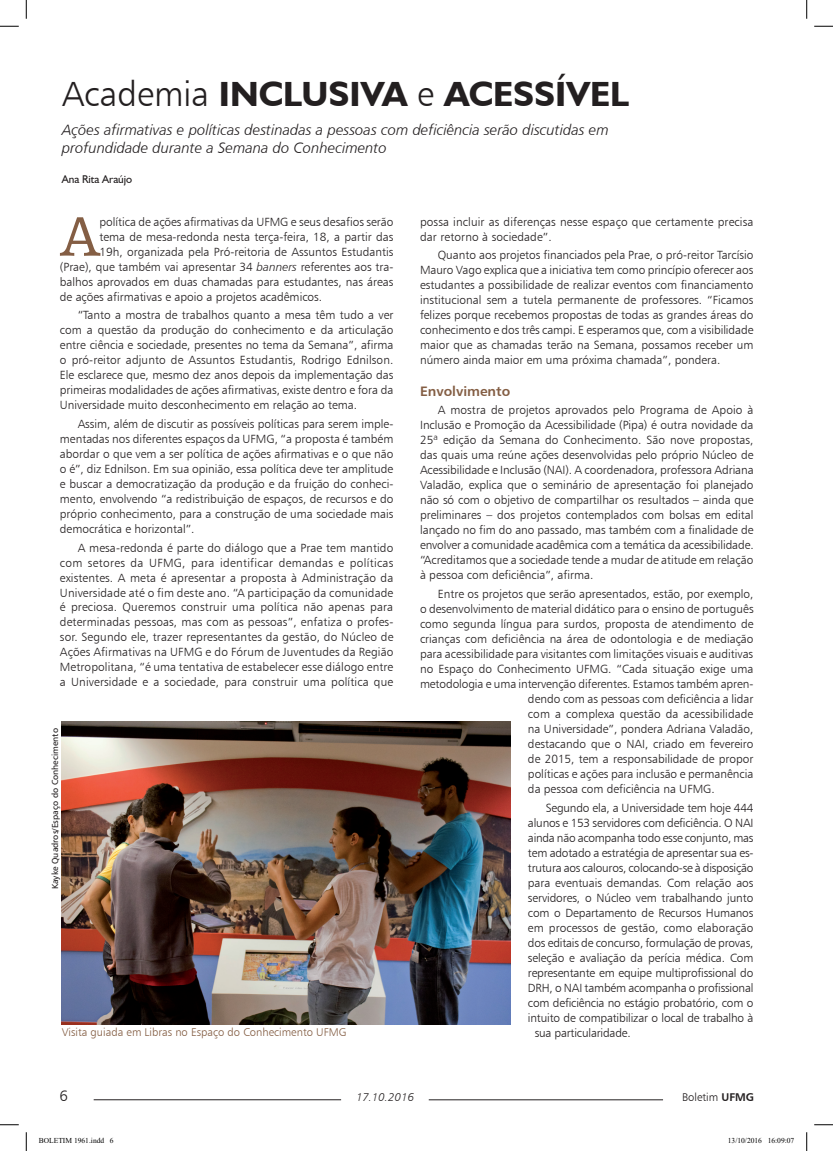
<style>
.page{position:relative;width:833px;height:1151px;background:#fff}
.page>*{position:absolute;margin:0;border:0;box-sizing:border-box;transform-origin:0 0}
.t1{font:57.88px "Humanist Slabserif 712 BT";color:#845e44}
.t2{font:700 35px "Humanist 521 BT";color:#231f20}
.t3{font:15px/18px "Humanist 777 BT Light Italic B";color:#231f20}
.t4{font:15px "Humanist 777 BT Light B";color:#231f20}
.t5{font:13.75px "Humanist 777 BT Bold B";color:#845e44}
.t6{font:11.88px/15px "Humanist 777 BT Light B";color:#231f20;text-align:justify}
.t7{font:11.88px "Humanist 777 BT Light B";letter-spacing:-.02em;color:#231f20}
.t8{font:11.25px "Humanist 777 BT Light B";color:#845e44}
.t9{font:11.25px "Humanist 521 BT";color:#231f20}
.t10{font:11.25px "Humanist 777 BT Light B";color:#231f20}
.t11{font:11.25px "Humanist 777 BT Light Italic B";color:#231f20}
.t12{font:8.75px "Humanist 777 BT Roman B";color:#231f20}
.t13{font:7.5px "Times New Roman";color:#000}
.s1{font-family:"Humanist 777 BT Light B";font-weight:400}
.s2{font-family:"Humanist 777 BT Light Italic B"}
.s3{font-family:"Humanist 777 BT Bold B"}
</style>
<div class="page">
<hr style="left:94px;top:1099px;width:247px;height:1px;background:#231f20">
<hr style="left:428px;top:1099px;width:234px;height:1px;background:#231f20">
<img style="left:62px;top:721px;width:448px;height:304px">
<svg style="left:0;top:25px;width:19px;height:2px"></svg>
<svg style="left:814px;top:25px;width:18px;height:2px"></svg>
<svg style="left:0;top:1124px;width:19px;height:1px"></svg>
<svg style="left:814px;top:1124px;width:18px;height:1px"></svg>
<svg style="left:25px;top:0;width:2px;height:19px"></svg>
<svg style="left:25px;top:1132px;width:2px;height:19px"></svg>
<svg style="left:806px;top:0;width:1px;height:19px"></svg>
<svg style="left:806px;top:1132px;width:1px;height:19px"></svg>
<h2 class="t2" style="left:62px;top:72px;width:568px"><span class="s1">Academia</span> INCLUSIVA <span class="s1">e</span> ACESSÍVEL</h2>
<p class="t3" style="left:62px;top:120px;width:548px">Ações afirmativas e políticas destinadas a pessoas com deficiência serão discutidas em profundidade durante a Semana do Conhecimento</p>
<p class="t9" style="left:62px;top:172px;width:72px">Ana Rita Araújo</p>
<h1 class="t1" style="left:61px;top:202px;width:40px">A</h1>
<p class="t6" style="left:99px;top:214px;width:295px">política de ações afirmativas da UFMG e seus desafios serão</p>
<p class="t6" style="left:99px;top:229px;width:295px">tema de mesa-redonda nesta terça-feira, 18, a partir das</p>
<p class="t6" style="left:99px;top:244px;width:295px">19h, organizada pela Pró-reitoria de Assuntos Estudantis</p>
<p class="t6" style="left:60px;top:259px;width:335px">(Prae), que também vai apresentar 34 <span class="s2">banners</span> referentes aos tra-</p>
<p class="t6" style="left:60px;top:274px;width:335px">balhos aprovados em duas chamadas para estudantes, nas áreas</p>
<p class="t6" style="left:60px;top:289px;width:264px">de ações afirmativas e apoio a projetos acadêmicos.</p>
<p class="t6" style="left:60px;top:308px;width:335px;text-indent:18px">“Tanto a mostra de trabalhos quanto a mesa têm tudo a ver com a questão da produção do conhecimento e da articulação entre ciência e sociedade, presentes no tema da Semana”, afirma o pró-reitor adjunto de Assuntos Estudantis, Rodrigo Ednilson.<br>Ele esclarece que, mesmo dez anos depois da implementação das primeiras modalidades de ações afirmativas, existe dentro e fora da Universidade muito desconhecimento em relação ao tema.</p>
<p class="t6" style="left:60px;top:416px;width:335px;text-indent:18px">Assim, além de discutir as possíveis políticas para serem imple&shy;mentadas nos diferentes espaços da UFMG, “a proposta é também abordar o que vem a ser política de ações afirmativas e o que não o é”, diz Ednilson. Em sua opinião, essa política deve ter amplitude e buscar a democratização da produção e da fruição do conheci&shy;mento, envolvendo “a redistribuição de espaços, de recursos e do próprio conhecimento, para a construção de uma sociedade mais democrática e horizontal”.</p>
<p class="t6" style="left:60px;top:540px;width:335px;text-indent:18px">A mesa-redonda é parte do diálogo que a Prae tem mantido com setores da UFMG, para identificar demandas e políticas existentes. A meta é apresentar a proposta à Administração da Universidade até o fim deste ano. “A participação da comunidade é preciosa. Queremos construir uma política não apenas para determinadas pessoas, mas com as pessoas”, enfatiza o profes&shy;sor. Segundo ele, trazer representantes da gestão, do Núcleo de Ações Afirmativas na UFMG e do Fórum de Juventudes da Região Metropolitana, “é uma tentativa de estabelecer esse diálogo entre a Universidade e a sociedade, para construir uma política que</p>
<p class="t12" style="left:50px;top:889px;width:163px;rotate:-90deg">Kayke Quadros/Espaço do Conhecimento</p>
<p class="t8" style="left:62px;top:1026px;width:286px">Visita guiada em Libras no Espaço do Conhecimento UFMG</p>
<p class="t6" style="left:420px;top:214px;width:335px">possa incluir as diferenças nesse espaço que certamente precisa dar retorno à sociedade”.</p>
<p class="t6" style="left:420px;top:248px;width:335px;text-indent:18px">Quanto aos projetos financiados pela Prae, o pró-reitor Tarcísio Mauro Vago explica que a iniciativa tem como princípio oferecer aos estudantes a possibilidade de realizar eventos com financiamento institucional sem a tutela permanente de professores. “Ficamos felizes porque recebemos propostas de todas as grandes áreas do conhecimento e dos três campi. E esperamos que, com a visibilidade maior que as chamadas terão na Semana, possamos receber um número ainda maior em uma próxima chamada”, pondera.</p>
<p class="t5" style="left:420px;top:382px;width:92px">Envolvimento</p>
<p class="t6" style="left:420px;top:403px;width:335px;text-indent:18px">A mostra de projetos aprovados pelo Programa de Apoio à Inclusão e Promoção da Acessibilidade (Pipa) é outra novidade da 25ª edição da Semana do Conhecimento. São nove propostas, das quais uma reúne ações desenvolvidas pelo próprio Núcleo de Acessibilidade e Inclusão (NAI). A coordenadora, professora Adriana Valadão, explica que o seminário de apresentação foi planejado não só com o objetivo de compartilhar os resultados – ainda que preliminares – dos projetos contemplados com bolsas em edital lançado no fim do ano passado, mas também com a finalidade de envolver a comunidade acadêmica com a temática da acessibilidade. “Acreditamos que a sociedade tende a mudar de atitude em relação à pessoa com deficiência”, afirma.</p>
<p class="t6" style="left:437px;top:586px;width:317px">Entre os projetos que serão apresentados, estão, por exemplo,</p>
<p class="t6" style="left:420px;top:601px;width:335px">o desenvolvimento de material didático para o ensino de português</p>
<p class="t6" style="left:420px;top:616px;width:335px">como segunda língua para surdos, proposta de atendimento de</p>
<p class="t6" style="left:420px;top:631px;width:335px">crianças com deficiência na área de odontologia e de mediação</p>
<p class="t6" style="left:420px;top:646px;width:334px">para acessibilidade para visitantes com limitações visuais e auditivas</p>
<p class="t6" style="left:420px;top:661px;width:334px">no Espaço do Conhecimento UFMG. “Cada situação exige uma</p>
<p class="t6" style="left:420px;top:676px;width:335px">metodologia e uma intervenção diferentes. Estamos também apren-</p>
<p class="t6" style="left:527px;top:691px;width:227px">dendo com as pessoas com deficiência a lidar</p>
<p class="t6" style="left:527px;top:706px;width:227px">com a complexa questão da acessibilidade</p>
<p class="t6" style="left:527px;top:721px;width:227px">na Universidade”, pondera Adriana Valadão,</p>
<p class="t6" style="left:527px;top:736px;width:227px">destacando que o NAI, criado em fevereiro</p>
<p class="t6" style="left:527px;top:751px;width:227px">de 2015, tem a responsabilidade de propor</p>
<p class="t6" style="left:527px;top:766px;width:227px">políticas e ações para inclusão e permanência</p>
<p class="t6" style="left:527px;top:781px;width:188px">da pessoa com deficiência na UFMG.</p>
<p class="t6" style="left:545px;top:800px;width:209px">Segundo ela, a Universidade tem hoje 444</p>
<p class="t6" style="left:527px;top:815px;width:227px">alunos e 153 servidores com deficiência. O NAI</p>
<p class="t7" style="left:527px;top:830px;width:227px">ainda não acompanha todo esse conjunto, mas</p>
<p class="t6" style="left:527px;top:845px;width:227px">tem adotado a estratégia de apresentar sua es-</p>
<p class="t7" style="left:527px;top:860px;width:227px">trutura aos calouros, colocando-se à disposição</p>
<p class="t6" style="left:527px;top:875px;width:227px">para eventuais demandas. Com relação aos</p>
<p class="t6" style="left:527px;top:890px;width:227px">servidores, o Núcleo vem trabalhando junto</p>
<p class="t6" style="left:527px;top:905px;width:227px">com o Departamento de Recursos Humanos</p>
<p class="t6" style="left:527px;top:920px;width:227px">em processos de gestão, como elaboração</p>
<p class="t6" style="left:527px;top:935px;width:227px">dos editais de concurso, formulação de provas,</p>
<p class="t6" style="left:527px;top:950px;width:227px">seleção e avaliação da perícia médica. Com</p>
<p class="t6" style="left:527px;top:965px;width:227px">representante em equipe multiprofissional do</p>
<p class="t6" style="left:527px;top:980px;width:227px">DRH, o NAI também acompanha o profissional</p>
<p class="t6" style="left:527px;top:995px;width:227px">com deficiência no estágio probatório, com o</p>
<p class="t6" style="left:527px;top:1010px;width:227px">intuito de compatibilizar o local de trabalho à</p>
<p class="t6" style="left:534px;top:1025px;width:97px">sua particularidade.</p>
<p class="t4" style="left:59px;top:1086px;width:10px">6</p>
<p class="t11" style="left:356px;top:1090px;width:59px">17.10.2016</p>
<p class="t10" style="left:681px;top:1090px;width:74px">Boletim <span class="s3">UFMG</span></p>
<p class="t13" style="left:39px;top:1136px;width:76px">BOLETIM 1961.indd 6</p>
<p class="t13" style="left:727px;top:1136px;width:68px">13/10/2016 16:09:07</p>
</div>
